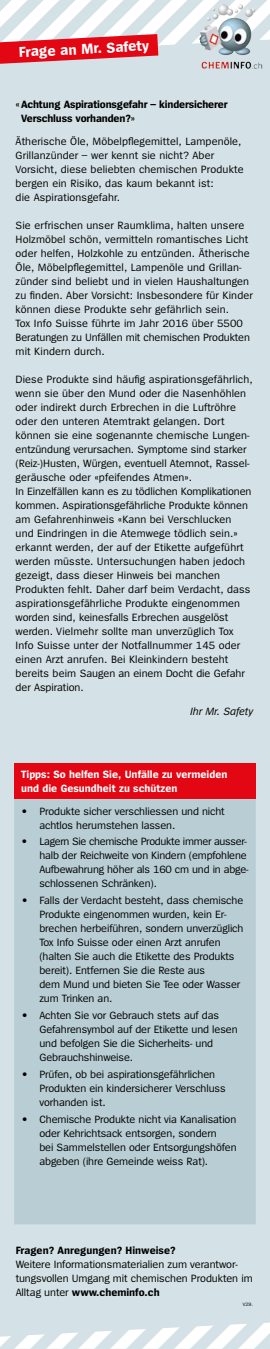
<style>
.page{position:relative;width:270px;height:1349px;background:#fff}
.page>*{position:absolute;margin:0;border:0;box-sizing:border-box;transform-origin:0 0}
.t1{font:700 15px "Spiegel";color:#fff}
.t2{font:11px/14px "Spiegel";letter-spacing:-.005em;color:#000}
.t3{font:700 11px/14px "Spiegel";letter-spacing:-.015em;color:#000}
.t4{font:700 11px/14px "Spiegel";color:#fff}
.t5{font:italic 11px "Spiegel";color:#000}
.t6{font:5px "Spiegel";color:#000}
.s1{font-weight:700}
</style>
<div class="page">
<div style="left:0;top:86px;width:269px;height:1221px;background:#d4e1e6"></div>
<svg style="left:0;top:0;width:269px;height:69px"></svg>
<img style="left:199px;top:5px;width:62px;height:64px">
<div style="left:14px;top:764px;width:241px;height:35px;background:#e30613"></div>
<div style="left:14px;top:799px;width:241px;height:425px;background:#b9ced4"></div>
<div style="left:0;top:75px;width:269px;height:11px;background:#d4e1e6"></div>
<svg style="left:0;top:1312px;width:270px;height:37px"></svg>
<div style="left:0;top:1307px;width:269px;height:12px;background:#d4e1e6"></div>
<div style="left:0;top:69px;width:269px;height:12px;background:#d4e1e6"></div>
<h1 class="t1" style="left:19px;top:45px;width:132px;rotate:-3deg">Frage an Mr. Safety</h1>
<p class="t3" style="left:21px;top:98px;width:207px;text-indent:-6px">«Achtung Aspirationsgefahr – kindersicherer<br>Verschluss vorhanden?»</p>
<p class="t2" style="left:16px;top:134px;width:229px">Ätherische Öle, Möbelpflegemittel, Lampenöle, Grillanzünder – wer kennt sie nicht? Aber Vorsicht, diese beliebten chemischen Produkte bergen ein Risiko, das kaum bekannt ist:<br>die Aspirationsgefahr.</p>
<p class="t2" style="left:16px;top:218px;width:238px">Sie erfrischen unser Raumklima, halten unsere Holzmöbel schön, vermitteln romantisches Licht oder helfen, Holzkohle zu entzünden. Ätherische Öle, Möbelpflegemittel, Lampenöle und Grillan&shy;zünder sind beliebt und in vielen Haushaltungen zu finden. Aber Vorsicht: Insbesondere für Kinder können diese Produkte sehr gefährlich sein.<br>Tox Info Suisse führte im Jahr 2016 über 5500<br>Beratungen zu Unfällen mit chemischen Produkten mit Kindern durch.</p>
<p class="t2" style="left:16px;top:372px;width:238px">Diese Produkte sind häufig aspirationsgefährlich, wenn sie über den Mund oder die Nasenhöhlen oder indirekt durch Erbrechen in die Luftröhre oder den unteren Atemtrakt gelangen. Dort können sie eine sogenannte chemische Lungen&shy;entzündung verursachen. Symptome sind starker (Reiz-)Husten, Würgen, eventuell Atemnot, Rassel&shy;geräusche oder «pfeifendes Atmen».<br>In Einzelfällen kann es zu tödlichen Komplikationen kommen. Aspirationsgefährliche Produkte können am Gefahrenhinweis «Kann bei Verschlucken<br>und Eindringen in die Atemwege tödlich sein.» erkannt werden, der auf der Etikette aufgeführt werden müsste. Untersuchungen haben jedoch gezeigt, dass dieser Hinweis bei manchen Produkten fehlt. Daher darf beim Verdacht, dass aspirationsgefährliche Produkte eingenommen worden sind, keinesfalls Erbrechen ausgelöst werden. Vielmehr sollte man unverzüglich Tox Info Suisse unter der Notfallnummer 145 oder einen Arzt anrufen. Bei Kleinkindern besteht bereits beim Saugen an einem Docht die Gefahr der Aspiration.</p>
<p class="t5" style="left:190px;top:706px;width:64px">Ihr Mr. Safety</p>
<p class="t4" style="left:21px;top:767px;width:207px">Tipps: So helfen Sie, Unfälle zu vermeiden und die Gesundheit zu schützen</p>
<p class="t2" style="left:39px;top:804px;width:186px;text-indent:-18px">• Produkte sicher verschliessen und nicht achtlos herumstehen lassen.</p>
<p class="t2" style="left:39px;top:835px;width:210px;text-indent:-18px">• Lagern Sie chemische Produkte immer ausser&shy;halb der Reichweite von Kindern (empfohlene Aufbewahrung höher als 160 cm und in abge&shy;schlossenen Schränken).</p>
<p class="t2" style="left:39px;top:894px;width:205px;text-indent:-18px">• Falls der Verdacht besteht, dass chemische Produkte eingenommen wurden, kein Er&shy;brechen herbeiführen, sondern unverzüglich Tox Info Suisse oder einen Arzt anrufen (halten Sie auch die Etikette des Produkts bereit). Entfernen Sie die Reste aus<br>dem Mund und bieten Sie Tee oder Wasser zum Trinken an.</p>
<p class="t2" style="left:39px;top:1009px;width:199px;text-indent:-18px">• Achten Sie vor Gebrauch stets auf das Gefahrensymbol auf der Etikette und lesen und befolgen Sie die Sicherheits- und Gebrauchshinweise.</p>
<p class="t2" style="left:39px;top:1067px;width:187px;text-indent:-18px">• Prüfen, ob bei aspirationsgefährlichen<br>Produkten ein kindersicherer Verschluss vorhanden ist.</p>
<p class="t2" style="left:39px;top:1112px;width:198px;text-indent:-18px">• Chemische Produkte nicht via Kanalisation oder Kehrichtsack entsorgen, sondern<br>bei Sammelstellen oder Entsorgungshöfen abgeben (ihre Gemeinde weiss Rat).</p>
<p class="t3" style="left:16px;top:1244px;width:161px">Fragen? Anregungen? Hinweise?</p>
<p class="t2" style="left:16px;top:1258px;width:238px">Weitere Informationsmaterialien zum verantwor&shy;tungsvollen Umgang mit chemischen Produkten im<br>Alltag unter <span class="s1">www.cheminfo.ch</span></p>
<p class="t6" style="left:242px;top:1302px;width:11px">V29.</p>
</div>
